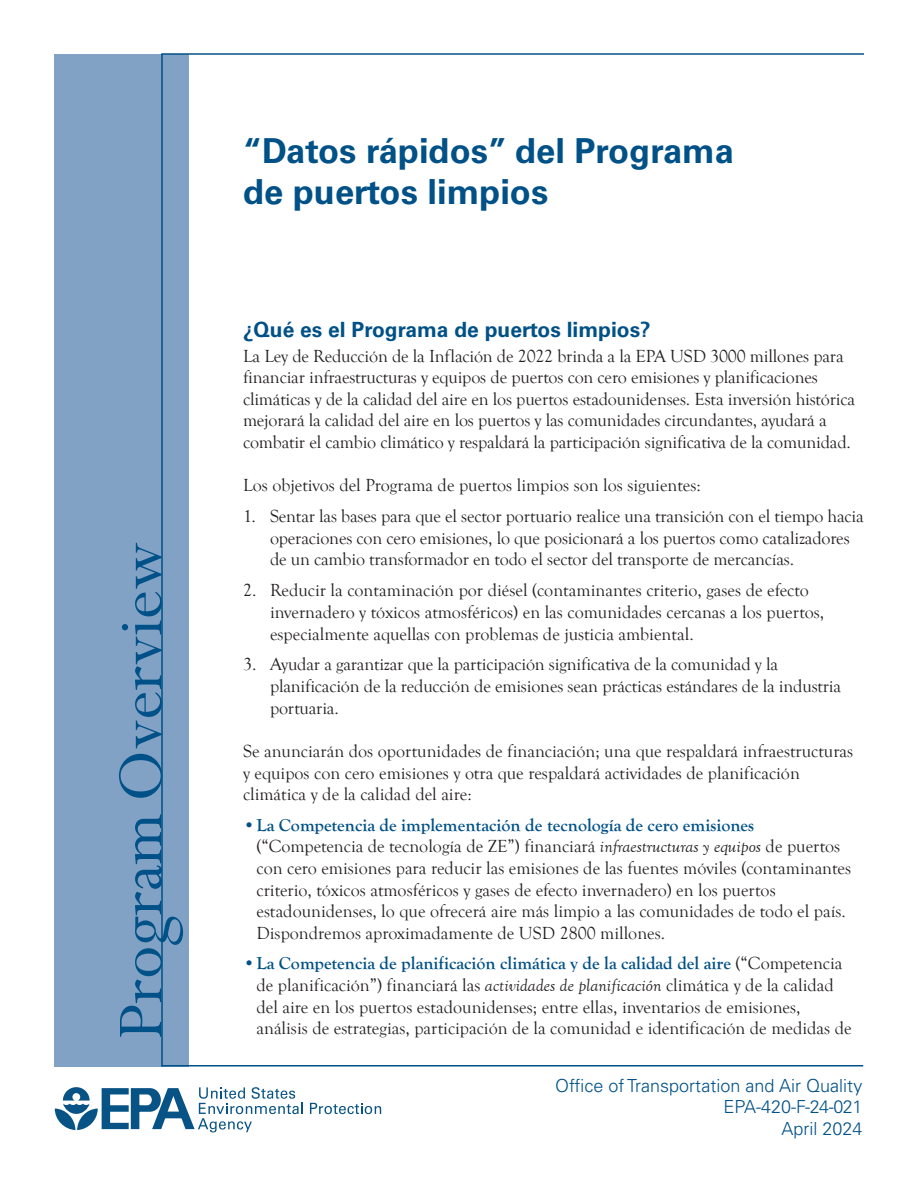
<style>
.page{position:relative;width:918px;height:1188px;background:#fff}
.page>*{position:absolute;margin:0;border:0;box-sizing:border-box;transform-origin:0 0}
.t1{font:72px "Perpetua";color:#005187}
.t2{font:700 34.5px/41.4px "Univers LT Std";color:#005187}
.t3{font:700 21px "Univers LT Std";color:#005187}
.t4{font:18px/21.6px "Goudy Old Style T";color:#231f20}
.t5{font:300 18px/21.6px "Univers LT Std";color:#005187;text-align:right}
.t6{font:700 18px "Goudy Old Style T";color:#005187}
.s1{font-style:italic}
.s2{font-weight:700;color:#005187}
</style>
<div class="page">
<div style="left:54px;top:54px;width:134px;height:1012px;background:#81a1c5"></div>
<hr style="left:161px;top:53px;width:703px;height:2px;background:#005187">
<hr style="left:161px;top:1065px;width:702px;height:1px;background:#005187">
<hr style="left:161px;top:54px;width:2px;height:1012px;background:#005187">
<svg style="left:310px;top:1103px;width:71px;height:11px"></svg>
<svg style="left:55px;top:1087px;width:248px;height:45px"></svg>
<p class="t1" style="left:95px;top:1040px;width:499px;rotate:-90deg">Program Overview</p>
<h1 class="t2" style="left:243px;top:130px;width:493px">“Datos rápidos” del Programa de puertos limpios</h1>
<h3 class="t3" style="left:243px;top:317px;width:409px">¿Qué es el Programa de puertos limpios?</h3>
<p class="t4" style="left:243px;top:345px;width:614px">La Ley de Reducción de la Inflación de 2022 brinda a la EPA USD 3000 millones para financiar infraestructuras y equipos de puertos con cero emisiones y planificaciones climáticas y de la calidad del aire en los puertos estadounidenses. Esta inversión histórica mejorará la calidad del aire en los puertos y las comunidades circundantes, ayudará a combatir el cambio climático y respaldará la participación significativa de la comunidad.</p>
<p class="t4" style="left:243px;top:475px;width:459px">Los objetivos del Programa de puertos limpios son los siguientes:</p>
<p class="t4" style="left:270px;top:506px;width:595px;text-indent:-27px">1. Sentar las bases para que el sector portuario realice una transición con el tiempo hacia operaciones con cero emisiones, lo que posicionará a los puertos como catalizadores de un cambio transformador en todo el sector del transporte de mercancías.</p>
<p class="t4" style="left:270px;top:580px;width:556px;text-indent:-27px">2. Reducir la contaminación por diésel (contaminantes criterio, gases de efecto invernadero y tóxicos atmosféricos) en las comunidades cercanas a los puertos, especialmente aquellas con problemas de justicia ambiental.</p>
<p class="t4" style="left:270px;top:654px;width:573px;text-indent:-27px">3. Ayudar a garantizar que la participación significativa de la comunidad y la planificación de la reducción de emisiones sean prácticas estándares de la industria portuaria.</p>
<p class="t4" style="left:243px;top:741px;width:612px">Se anunciarán dos oportunidades de financiación; una que respaldará infraestructuras y equipos con cero emisiones y otra que respaldará actividades de planificación climática y de la calidad del aire:</p>
<p class="t6" style="left:243px;top:815px;width:513px">•La Competencia de implementación de tecnología de cero emisiones</p>
<p class="t4" style="left:256px;top:836px;width:596px">(“Competencia de tecnología de ZE”) financiará <span class="s1">infraestructuras y equipos</span> de puertos con cero emisiones para reducir las emisiones de las fuentes móviles (contaminantes criterio, tóxicos atmosféricos y gases de efecto invernadero) en los puertos estadounidenses, lo que ofrecerá aire más limpio a las comunidades de todo el país.<br>Dispondremos aproximadamente de USD 2800 millones.</p>
<p class="t4" style="left:256px;top:953px;width:597px;text-indent:-14px"><span class="s2">•La Competencia de planificación climática y de la calidad del aire</span> (“Competencia de planificación”) financiará las <span class="s1">actividades de planificación</span> climática y de la calidad del aire en los puertos estadounidenses; entre ellas, inventarios de emisiones, análisis de estrategias, participación de la comunidad e identificación de medidas de</p>
<p class="t5" style="left:555px;top:1074px;width:309px">Offce of Transportation and Air Quality<br>EPA-420-F-24-021<br>April 2024</p>
</div>
